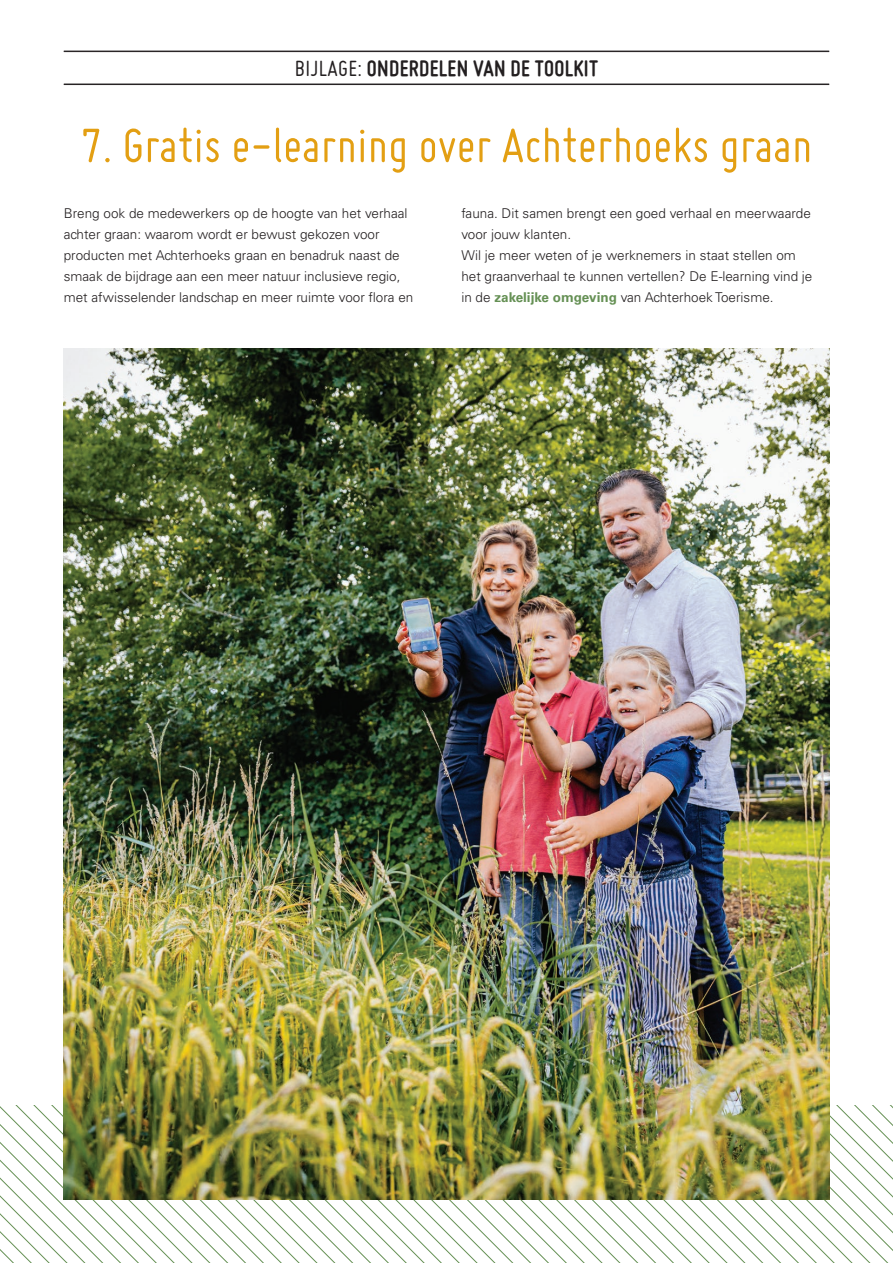
<style>
.page{position:relative;width:893px;height:1263px;background:#fff}
.page>*{position:absolute;margin:0;border:0;box-sizing:border-box;transform-origin:0 0}
.t1{font:52.5px "Miso";color:#e39f13}
.t2{font:700 24px "Miso";letter-spacing:.015em;color:#231f20}
.t3{font:300 13.5px/21px "Univers LT Std";color:#231f20}
.s1{font-weight:400}
.s2{font-weight:700;color:#659054}
</style>
<div class="page">
<hr style="left:64px;top:51px;width:765px;height:1px;background:#231f20">
<hr style="left:64px;top:84px;width:765px;height:1px;background:#231f20">
<svg style="left:0;top:1106px;width:893px;height:157px"></svg>
<img style="left:64px;top:349px;width:765px;height:850px">
<h2 class="t2" style="left:295px;top:54px;width:305px"><span class="s1">BIJLAGE:</span> ONDERDELEN VAN DE TOOLKIT</h2>
<h1 class="t1" style="left:81px;top:116px;width:733px">7. Gratis e-learning over Achterhoeks graan</h1>
<p class="t3" style="left:64px;top:203px;width:351px">Breng ook de medewerkers op de hoogte van het verhaal achter graan: waarom wordt er bewust gekozen voor producten met Achterhoeks graan en benadruk naast de smaak de bijdrage aan een meer natuur inclusieve regio, met afwisselender landschap en meer ruimte voor flora en</p>
<p class="t3" style="left:461px;top:203px;width:353px">fauna. Dit samen brengt een goed verhaal en meerwaarde voor jouw klanten.<br>Wil je meer weten of je werknemers in staat stellen om het graanverhaal te kunnen vertellen? De E-learning vind je in de <span class="s2">zakelijke omgeving</span> van Achterhoek Toerisme.</p>
</div>
